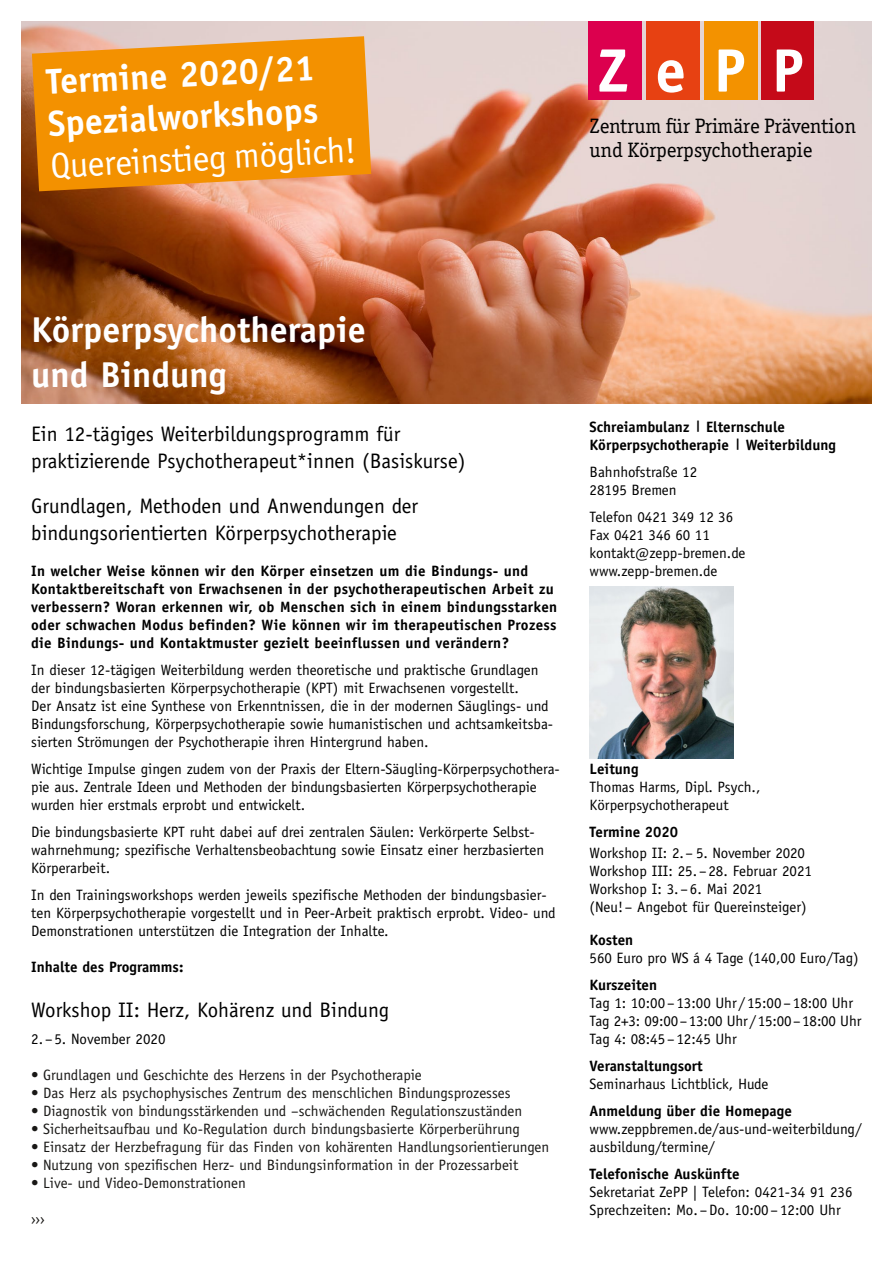
<style>
.page{position:relative;width:893px;height:1263px;background:#fff}
.page>*{position:absolute;margin:0;border:0;box-sizing:border-box;transform-origin:0 0}
.t1{font:700 36px/45px "Officina Sans";color:#fff}
.t2{font:36px "Officina Sans";color:#fff}
.t3{font:21px/27px "Officina Sans";color:#000}
.t4{font:21px/24px "Officina Serif";color:#000}
.t5{font:15px/18px "Officina Sans";color:#000}
.t6{font:15px "Officina Sans";color:#191816}
.t7{font:700 15px/18px "Officina Sans";letter-spacing:.02em;color:#000}
.t8{font:700 15px/18px "Officina Sans";color:#000}
</style>
<div class="page">
<img style="left:21px;top:21px;width:851px;height:383px">
<div style="left:588px;top:21px;width:54px;height:78px;background:#dc004e"></div>
<div style="left:646px;top:21px;width:53px;height:78px;background:#e74112"></div>
<div style="left:704px;top:21px;width:53px;height:78px;background:#f39200"></div>
<div style="left:762px;top:21px;width:52px;height:78px;background:#c50a19"></div>
<svg style="left:599px;top:49px;width:203px;height:44px"></svg>
<svg style="left:32px;top:36px;width:339px;height:155px;background:#f09412"></svg>
<img style="left:589px;top:586px;width:145px;height:172px">
<h1 class="t1" style="left:45px;top:60px;width:272px;line-height:42px;rotate:-3deg">Termine 2020/21<br>Spezialworkshops</h1>
<h1 class="t2" style="left:49px;top:145px;width:308px;rotate:-3deg">Quereinstieg möglich!</h1>
<h2 class="t4" style="left:590px;top:114px;width:268px">Zentrum für Primäre Prävention und Körperpsychotherapie</h2>
<h1 class="t1" style="left:31px;top:307px;width:336px">Körperpsychotherapie und Bindung</h1>
<h2 class="t3" style="left:31px;top:420px;width:436px">Ein 12-tägiges Weiterbildungsprogramm für praktizierende Psychotherapeut*innen (Basiskurse)</h2>
<h2 class="t3" style="left:31px;top:492px;width:389px">Grundlagen, Methoden und Anwendungen der bindungsorientierten Körperpsychotherapie</h2>
<p class="t7" style="left:31px;top:562px;width:527px">In welcher Weise können wir den Körper einsetzen um die Bindungs- und Kontaktbereitschaft von Erwachsenen in der psychotherapeutischen Arbeit zu verbessern? Woran erkennen wir, ob Menschen sich in einem bindungsstarken oder schwachen Modus befinden? Wie können wir im therapeutischen Prozess die Bindungs- und Kontaktmuster gezielt beeinflussen und verändern?</p>
<p class="t5" style="left:31px;top:661px;width:523px">In dieser 12-tägigen Weiterbildung werden theoretische und praktische Grundlagen der bindungsbasierten Körperpsychotherapie (KPT) mit Erwachsenen vorgestellt.<br>Der Ansatz ist eine Synthese von Erkenntnissen, die in der modernen Säuglings- und Bindungsforschung, Körperpsychotherapie sowie humanistischen und achtsamkeitsba&shy;sierten Strömungen der Psychotherapie ihren Hintergrund haben.</p>
<p class="t5" style="left:31px;top:760px;width:530px">Wichtige Impulse gingen zudem von der Praxis der Eltern-Säugling-Körperpsychothera&shy;pie aus. Zentrale Ideen und Methoden der bindungsbasierten Körperpsychotherapie wurden hier erstmals erprobt und entwickelt.</p>
<p class="t5" style="left:31px;top:823px;width:514px">Die bindungsbasierte KPT ruht dabei auf drei zentralen Säulen: Verkörperte Selbst&shy;wahrnehmung; spezifische Verhaltensbeobachtung sowie Einsatz einer herzbasierten<br>Körperarbeit.</p>
<p class="t5" style="left:31px;top:886px;width:526px">In den Trainingsworkshops werden jeweils spezifische Methoden der bindungsbasier&shy;ten Körperpsychotherapie vorgestellt und in Peer-Arbeit praktisch erprobt. Video- und<br>Demonstrationen unterstützen die Integration der Inhalte.</p>
<p class="t8" style="left:31px;top:958px;width:154px">Inhalte des Programms:</p>
<h2 class="t3" style="left:31px;top:996px;width:359px">Workshop II: Herz, Kohärenz und Bindung</h2>
<p class="t5" style="left:31px;top:1030px;width:136px">2.–5. November 2020</p>
<p class="t6" style="left:31px;top:1066px;width:392px">• Grundlagen und Geschichte des Herzens in der Psychotherapie</p>
<p class="t6" style="left:31px;top:1084px;width:481px">• Das Herz als psychophysisches Zentrum des menschlichen Bindungsprozesses</p>
<p class="t6" style="left:31px;top:1102px;width:492px">• Diagnostik von bindungsstärkenden und –schwächenden Regulationszuständen</p>
<p class="t6" style="left:31px;top:1120px;width:490px">• Sicherheitsaufbau und Ko-Regulation durch bindungsbasierte Körperberührung</p>
<p class="t6" style="left:31px;top:1138px;width:520px">• Einsatz der Herzbefragung für das Finden von kohärenten Handlungsorientierungen</p>
<p class="t6" style="left:31px;top:1156px;width:489px">• Nutzung von spezifischen Herz- und Bindungsinformation in der Prozessarbeit</p>
<p class="t6" style="left:31px;top:1174px;width:216px">• Live- und Video-Demonstrationen</p>
<p class="t6" style="left:31px;top:1210px;width:15px">›››</p>
<p class="t8" style="left:590px;top:418px;width:248px">Schreiambulanz <sup>|</sup> Elternschule<br>Körperpsychotherapie <sup>|</sup> Weiterbildung</p>
<p class="t5" style="left:590px;top:463px;width:109px">Bahnhofstraße 12<br>28195 Bremen</p>
<p class="t5" style="left:590px;top:508px;width:157px">Telefon 0421 349 12 36<br>Fax 0421 346 60 11 kontakt@zepp-bremen.de www.zepp-bremen.de</p>
<p class="t8" style="left:590px;top:760px;width:50px">Leitung</p>
<p class="t5" style="left:590px;top:778px;width:172px">Thomas Harms, Dipl. Psych.,<br>Körperpsychotherapeut</p>
<p class="t8" style="left:590px;top:823px;width:90px">Termine 2020</p>
<p class="t5" style="left:590px;top:844px;width:224px">Workshop II: 2.– 5. November 2020<br>Workshop III: 25.–28. Februar 2021<br>Workshop I: 3.–6. Mai 2021<br>(Neu!– Angebot für Quereinsteiger)</p>
<p class="t7" style="left:590px;top:931px;width:45px">Kosten</p>
<p class="t5" style="left:590px;top:949px;width:271px">560 Euro pro WS á 4 Tage (140,00 Euro/Tag)</p>
<p class="t8" style="left:590px;top:976px;width:69px">Kurszeiten</p>
<p class="t5" style="left:590px;top:994px;width:273px">Tag 1: 10:00 – 13:00 Uhr / 15:00–18:00 Uhr<br>Tag 2+3: 09:00–13:00 Uhr/15:00–18:00 Uhr<br>Tag 4: 08:45– 12:45 Uhr</p>
<p class="t8" style="left:590px;top:1057px;width:115px">Veranstaltungsort</p>
<p class="t5" style="left:590px;top:1075px;width:180px">Seminarhaus Lichtblick, Hude</p>
<p class="t8" style="left:590px;top:1102px;width:204px">Anmeldung über die Homepage</p>
<p class="t5" style="left:590px;top:1120px;width:274px">www.zeppbremen.de/aus-und-weiterbildung/ ausbildung/termine/</p>
<p class="t8" style="left:590px;top:1165px;width:151px">Telefonische Auskünfte</p>
<p class="t5" style="left:590px;top:1183px;width:264px">Sekretariat ZePP | Telefon: 0421-34 91 236<br>Sprechzeiten: Mo.–Do. 10:00 –12:00 Uhr</p>
</div>
